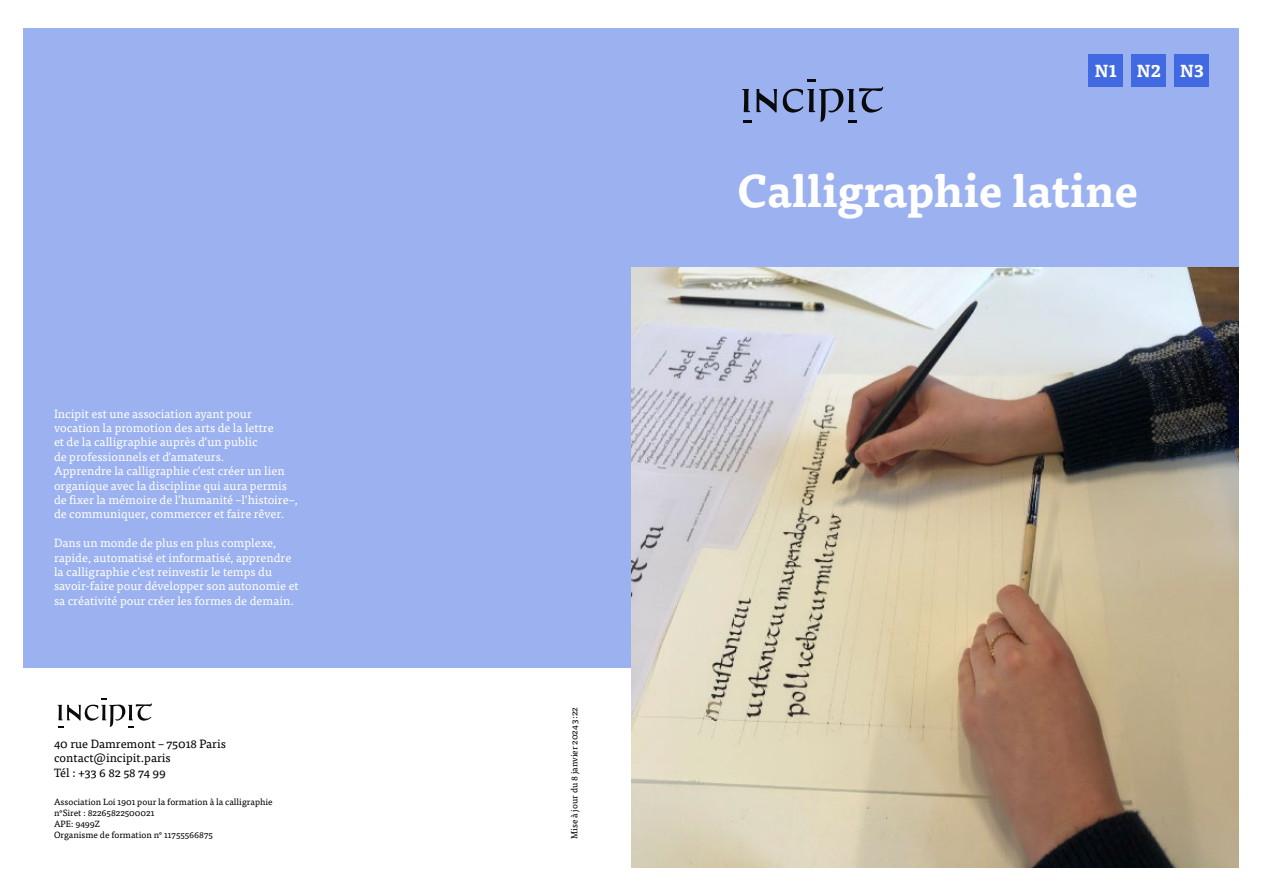
<style>
.page{position:relative;width:1263px;height:893px;background:#fff}
.page>*{position:absolute;margin:0;border:0;box-sizing:border-box;transform-origin:0 0}
.t1{font:700 45px "Tisa Pro";color:#fff}
.t2{font:700 17.25px "Tisa Pro";color:#fff}
.t3{font:12px/14.4px "Tisa Pro";color:#fff}
.t4{font:12px/14.4px "Tisa Pro";color:#000}
.t5{font:9px/10.8px "Tisa Pro";color:#000}
</style>
<div class="page">
<div style="left:23px;top:28px;width:1216px;height:640px;background:#9cb1ef"></div>
<svg style="left:742px;top:79px;width:141px;height:44px"></svg>
<img style="left:631px;top:268px;width:608px;height:599px">
<svg style="left:58px;top:698px;width:94px;height:30px"></svg>
<div style="left:1175px;top:54px;width:34px;height:33px;background:#4169e1"></div>
<div style="left:1132px;top:54px;width:34px;height:33px;background:#4169e1"></div>
<div style="left:1089px;top:54px;width:34px;height:33px;background:#4169e1"></div>
<p class="t3" style="left:54px;top:405px;width:245px">Incipit est une association ayant pour vocation la promotion des arts de la lettre<br>et de la calligraphie auprès d’un public<br>de professionnels et d’amateurs.<br>Apprendre la calligraphie c’est créer un lien organique avec la discipline qui aura permis de fixer la mémoire de l’humanité –l’histoire–, de communiquer, commercer et faire rêver.</p>
<p class="t3" style="left:54px;top:535px;width:246px">Dans un monde de plus en plus complexe, rapide, automatisé et informatisé, apprendre la calligraphie c’est reinvestir le temps du savoir-faire pour développer son autonomie et sa créativité pour créer les formes de demain.</p>
<p class="t4" style="left:54px;top:736px;width:173px">40 rue Damremont – 75018 Paris contact@incipit.paris<br>Tél : +33 6 82 58 74 99</p>
<p class="t5" style="left:54px;top:796px;width:220px">Association Loi 1901 pour la formation à la calligraphie n°Siret : 82265822500021<br>APE: 9499Z<br>Organisme de formation n° 11755566875</p>
<h2 class="t2" style="left:1094px;top:56px;width:111px">N1 N2 N3</h2>
<h1 class="t1" style="left:737px;top:155px;width:403px">Calligraphie latine</h1>
<p class="t5" style="left:568px;top:839px;width:133px;rotate:-90deg">Mise à jour du 8 janvier 2024 3:22</p>
</div>
